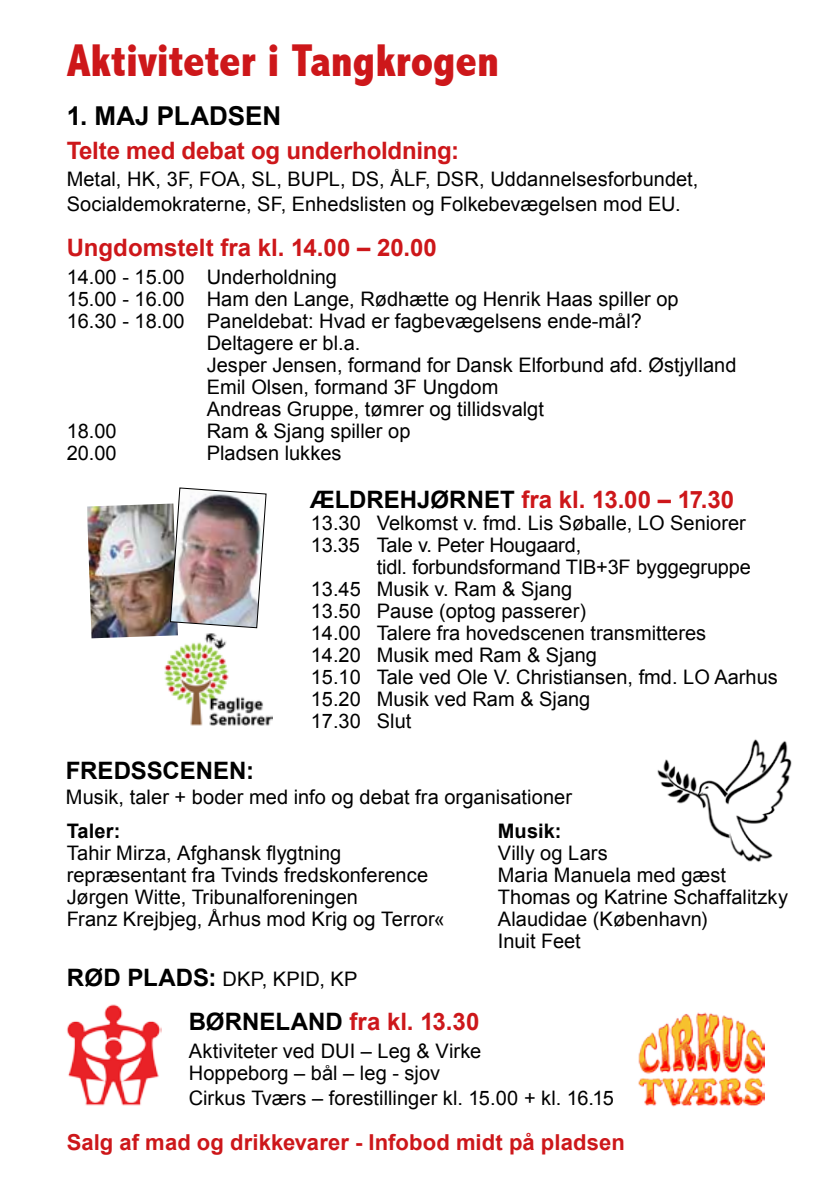
<style>
.page{position:relative;width:840px;height:1191px;background:#fff}
.page>*{position:absolute;margin:0;border:0;box-sizing:border-box;transform-origin:0 0}
.t1{font:800 condensed 46px "Abadi";color:#cd171a}
.t2{font:700 26px "Arial";color:#000}
.t3{font:700 24px "Arial";color:#cd171a}
.t4{font:700 24px "Arial";color:#000}
.t5{font:700 22px "Arial";letter-spacing:.005em;color:#cd171a}
.t6{font:20px/22px "Arial";color:#000}
.t7{font:700 20px "Arial";letter-spacing:.01em;color:#000}
.s1{color:#000}
.s2{font-weight:700;font-size:24px}
</style>
<div class="page">
<img style="left:164px;top:633px;width:109px;height:92px">
<img style="left:87px;top:503px;width:91px;height:135px">
<img style="left:170px;top:487px;width:97px;height:141px">
<img style="left:657px;top:739px;width:135px;height:123px">
<img style="left:638px;top:1012px;width:126px;height:94px">
<img style="left:67px;top:1004px;width:95px;height:102px">
<h1 class="t1" style="left:67px;top:34px;width:434px">Aktiviteter i Tangkrogen</h1>
<h2 class="t2" style="left:67px;top:99px;width:216px">1. MAJ PLADSEN</h2>
<p class="t3" style="left:67px;top:134px;width:394px">Telte med debat og underholdning:</p>
<p class="t6" style="left:67px;top:167px;width:633px;line-height:25px">Metal, HK, 3F, FOA, SL, BUPL, DS, ÅLF, DSR, Uddannelsesforbundet,<br>Socialdemokraterne, SF, Enhedslisten og Folkebevægelsen mod EU.</p>
<p class="t3" style="left:67px;top:232px;width:371px">Ungdomstelt fra kl. 14.00 – 20.00</p>
<p class="t6" style="left:67px;top:266px;width:272px">14.00 - 15.00 Underholdning</p>
<p class="t6" style="left:67px;top:288px;width:613px">15.00 - 16.00 Ham den Lange, Rødhætte og Henrik Haas spiller op</p>
<p class="t6" style="left:67px;top:310px;width:576px">16.30 - 18.00 Paneldebat: Hvad er fagbevægelsens ende-mål?</p>
<p class="t6" style="left:207px;top:332px;width:155px">Deltagere er bl.a.</p>
<p class="t6" style="left:207px;top:354px;width:531px">Jesper Jensen, formand for Dansk Elforbund afd. Østjylland</p>
<p class="t6" style="left:207px;top:376px;width:293px">Emil Olsen, formand 3F Ungdom</p>
<p class="t6" style="left:207px;top:398px;width:338px">Andreas Gruppe, tømrer og tillidsvalgt</p>
<p class="t6" style="left:67px;top:420px;width:52px">18.00</p>
<p class="t6" style="left:207px;top:420px;width:205px">Ram &amp; Sjang spiller op</p>
<p class="t6" style="left:67px;top:442px;width:52px">20.00</p>
<p class="t6" style="left:207px;top:442px;width:136px">Pladsen lukkes</p>
<p class="t3" style="left:310px;top:484px;width:425px"><span class="s1">ÆLDREHJØRNET</span> fra kl. 13.00 – 17.30</p>
<p class="t6" style="left:310px;top:512px;width:436px">13.30 Velkomst v. fmd. Lis Søballe, LO Seniorer<br>13.35 Tale v. Peter Hougaard,</p>
<p class="t6" style="left:310px;top:556px;width:468px;text-indent:66px">tidl. forbundsformand TIB+3F byggegruppe<br>13.45 Musik v. Ram &amp; Sjang<br>13.50 Pause (optog passerer)<br>14.00 Talere fra hovedscenen transmitteres<br>14.20 Musik med Ram &amp; Sjang<br>15.10 Tale ved Ole V. Christiansen, fmd. LO Aarhus<br>15.20 Musik ved Ram &amp; Sjang<br>17.30 Slut</p>
<p class="t4" style="left:66px;top:754px;width:189px">FREDSSCENEN:</p>
<p class="t6" style="left:66px;top:786px;width:507px">Musik, taler + boder med info og debat fra organisationer</p>
<p class="t7" style="left:67px;top:817px;width:55px">Taler:</p>
<p class="t6" style="left:67px;top:842px;width:379px">Tahir Mirza, Afghansk flygtning repræsentant fra Tvinds fredskonference Jørgen Witte, Tribunalforeningen<br>Franz Krejbjeg, Århus mod Krig og Terror«</p>
<p class="t6" style="left:67px;top:968px;width:292px"><span class="s2">RØD PLADS:</span> DKP, KPID, KP</p>
<p class="t7" style="left:497px;top:817px;width:65px">Musik:</p>
<p class="t6" style="left:497px;top:842px;width:292px">Villy og Lars<br>Maria Manuela med gæst<br>Thomas og Katrine Schaffalitzky<br>Alaudidae (København)<br>Inuit Feet</p>
<p class="t3" style="left:189px;top:1005px;width:292px"><span class="s1">BØRNELAND</span> fra kl. 13.30</p>
<p class="t6" style="left:189px;top:1039px;width:294px">Aktiviteter ved DUI – Leg &amp; Virke<br>Hoppeborg – bål – leg - sjov</p>
<p class="t6" style="left:189px;top:1086px;width:426px">Cirkus Tværs – forestillinger kl. 15.00 + kl. 16.15</p>
<p class="t5" style="left:67px;top:1127px;width:559px">Salg af mad og drikkevarer - Infobod midt på pladsen</p>
</div>
